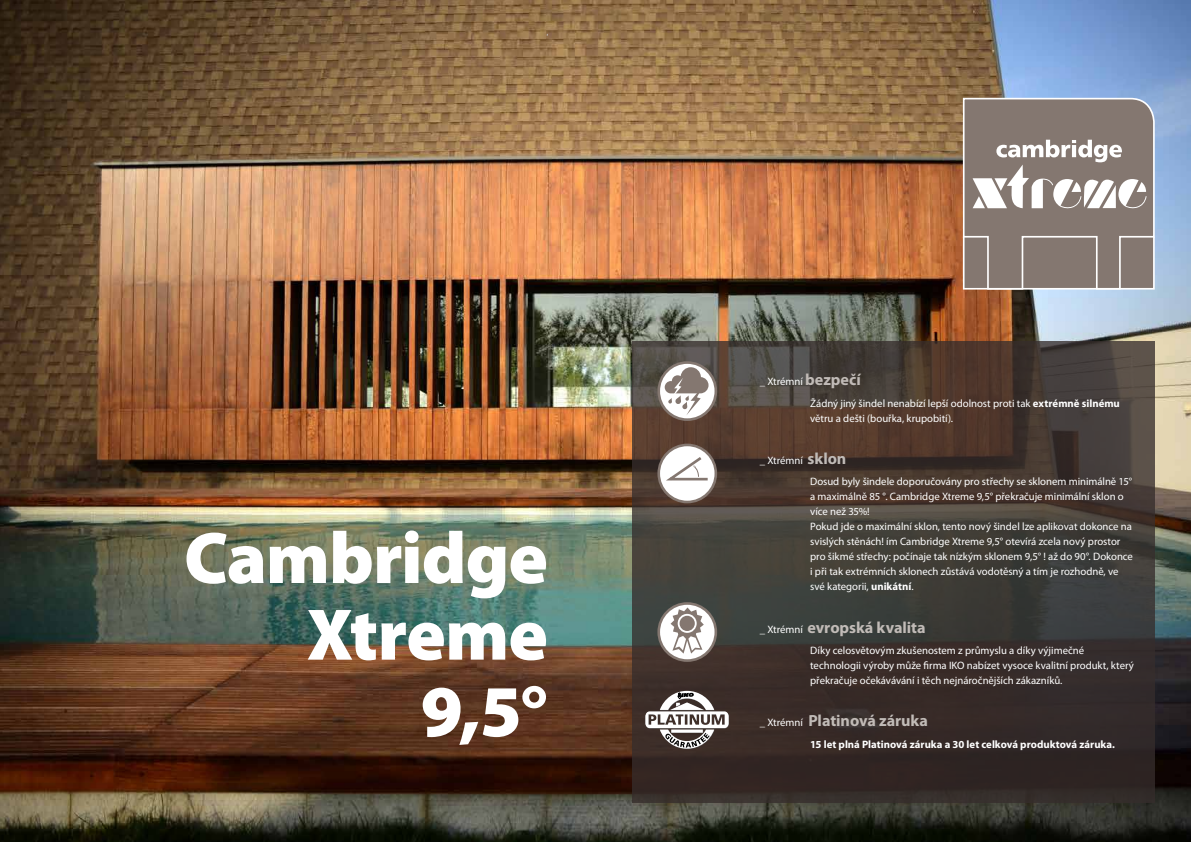
<style>
.page{position:relative;width:1191px;height:842px;background:#fff}
.page>*{position:absolute;margin:0;border:0;box-sizing:border-box;transform-origin:0 0}
.t1{font:900 73.6px/76.6px "Myriad Pro";letter-spacing:-.015em;color:#fff;text-align:right}
.t2{font:700 16.1px "Myriad Pro";letter-spacing:-.005em;color:#c1bbb7}
.t3{font:10.8px/15.1px "Myriad Pro";letter-spacing:-.005em;color:#fff}
.t4{font:700 10.8px "Myriad Pro";color:#fff}
.s1{font-weight:700;font-size:16.1px;color:#c1bbb7}
.s2{font-weight:700}
.s3{font-weight:400;font-size:10.8px;color:#fff}
</style>
<div class="page">
<img style="left:0;top:0;width:1191px;height:842px">
<svg style="left:632px;top:342px;width:522px;height:461px;background:#403731"></svg>
<svg style="left:963px;top:98px;width:191px;height:192px;background:#968c86"></svg>
<svg style="left:658px;top:445px;width:58px;height:57px"></svg>
<div style="left:657px;top:444px;width:60px;height:59px;border:3px solid #847770;border-radius:50%"></div>
<svg style="left:666px;top:457px;width:41px;height:23px"></svg>
<svg style="left:658px;top:603px;width:58px;height:57px"></svg>
<div style="left:657px;top:602px;width:60px;height:60px;border:3px solid #847770;border-radius:50%"></div>
<svg style="left:670px;top:607px;width:34px;height:47px"></svg>
<svg style="left:658px;top:363px;width:58px;height:57px"></svg>
<div style="left:657px;top:361px;width:60px;height:60px;border:3px solid #847770;border-radius:50%"></div>
<svg style="left:664px;top:367px;width:44px;height:48px"></svg>
<svg style="left:645px;top:691px;width:84px;height:58px"></svg>
<h1 class="t1" style="left:184px;top:517px;width:365px">Cambridge<br>Xtreme<br>9,5°</h1>
<p class="t3" style="left:810px;top:371px;width:311px;line-height:21.2px;text-indent:-50px">_ Xtrémní <span class="s1">bezpečí<br></span>Žádný jiný šindel nenabízí lepší odolnost proti tak <span class="s2">extrémně silnému</span></p>
<p class="t3" style="left:810px;top:410px;width:144px">větru a dešti (bouřka, krupobití).</p>
<p class="t3" style="left:810px;top:449px;width:323px;line-height:21.1px;text-indent:-50px">_ Xtrémní <span class="s1">sklon<br></span>Dosud byly šindele doporučovány pro střechy se sklonem minimálně 15°</p>
<p class="t3" style="left:810px;top:489px;width:324px">a maximálně 85 °. Cambridge Xtreme 9,5° překračuje minimální sklon o více než 35%!<br>Pokud jde o maximální sklon, tento nový šindel lze aplikovat dokonce na svislých stěnách! ím Cambridge Xtreme 9,5° otevírá zcela nový prostor pro šikmé střechy: počínaje tak nízkým sklonem 9,5° ! až do 90°. Dokonce i při tak extrémních sklonech zůstává vodotěsný a tím je rozhodně, ve své kategorii, <span class="s2">unikátní</span>.</p>
<h2 class="t2" style="left:760px;top:617px;width:167px"><span class="s3">_ Xtrémní</span> evropská kvalita</h2>
<p class="t3" style="left:810px;top:642px;width:325px">Díky celosvětovým zkušenostem z průmyslu a díky výjimečné technologii výroby může firma IKO nabízet vysoce kvalitní produkt, který překračuje očekávávání i těch nejnáročnějších zákazníků.</p>
<h2 class="t2" style="left:760px;top:710px;width:169px"><span class="s3">_ Xtrémní</span> Platinová záruka</h2>
<p class="t4" style="left:810px;top:737px;width:306px">15 let plná Platinová záruka a 30 let celková produktová záruka.</p>
</div>
